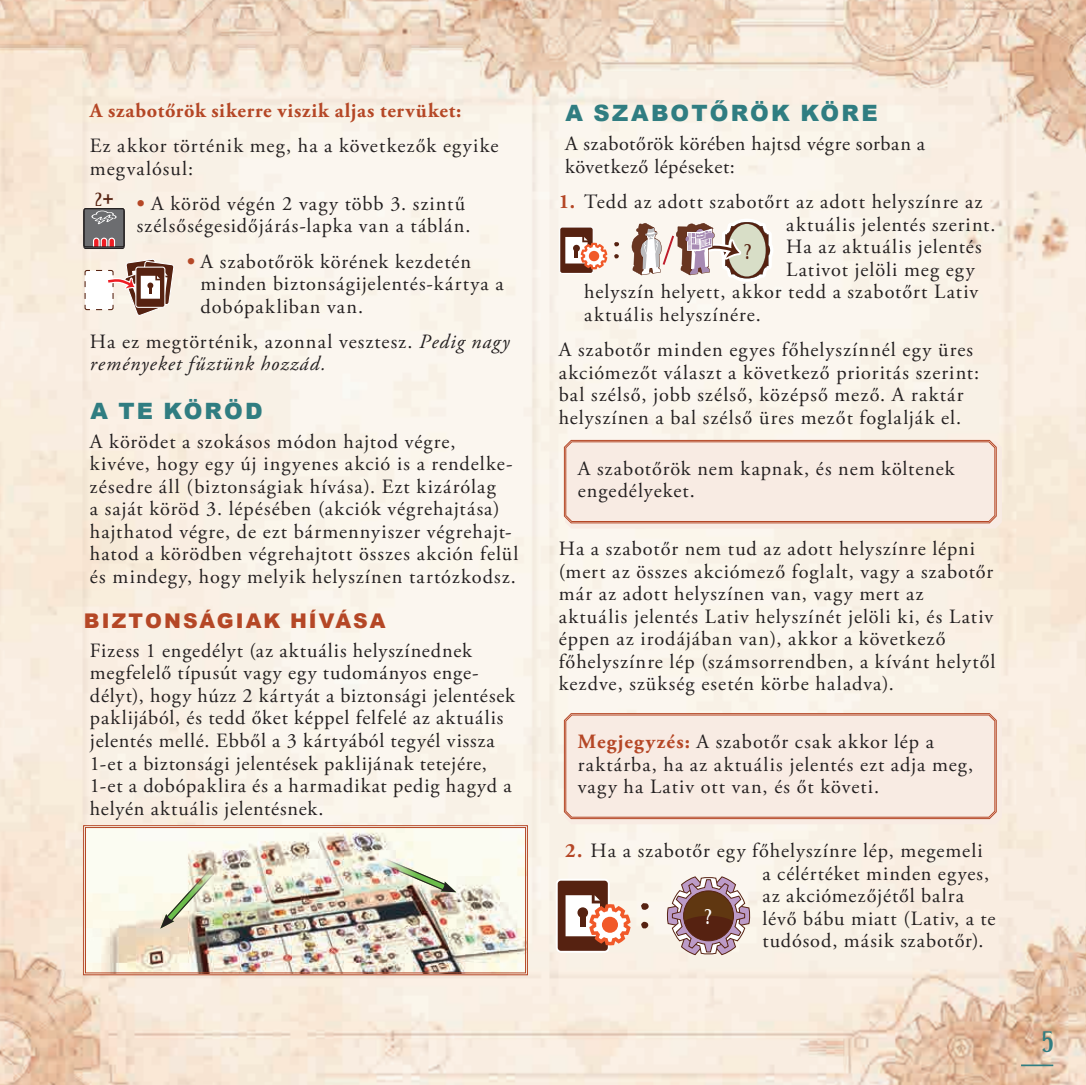
<style>
.page{position:relative;width:1086px;height:1085px;background:#fff}
.page>*{position:absolute;margin:0;border:0;box-sizing:border-box;transform-origin:0 0}
.t1{font:31.5px "LHF Fine Cut";color:#307d81}
.t2{font:900 22.5px "Arial";letter-spacing:.095em;color:#307d81}
.t3{font:22.5px "LHF Fine Cut";color:#562211}
.t4{font:22.5px "LHF Fine Cut";color:#fff}
.t5{font:20.25px/22.5px "Adobe Garamond Pro";letter-spacing:.05em;color:#231f20}
.t6{font:italic 20.25px/22.5px "Adobe Garamond Pro";letter-spacing:.055em;color:#231f20}
.t7{font:20.25px/22.5px "Adobe Garamond Pro";letter-spacing:.03em;color:#231f20}
.t8{font:700 20.25px "Adobe Garamond Pro";letter-spacing:.035em;color:#b54726}
.t9{font:900 20.25px "Arial";letter-spacing:.1em;color:#b54726}
.t10{font:20.25px "LHF Fine Cut";color:#562211}
.s1{font-weight:700;color:#b54726}
.s2{font-style:normal}
.s3{font-family:"LHF Cameo";font-weight:700}
</style>
<div class="page">
<img style="left:0;top:0;width:1085px;height:1084px">
<hr style="left:1020px;top:1064px;width:33px;height:1px;background:#307d81">
<svg style="left:564px;top:440px;width:437px;height:88px"></svg>
<svg style="left:565px;top:714px;width:436px;height:110px;fill:#f8ebe3"></svg>
<div style="left:564px;top:713px;width:432px;height:105px;background:#f8ebe3"></div>
<svg style="left:559px;top:226px;width:48px;height:48px"></svg>
<svg style="left:631px;top:219px;width:142px;height:63px"></svg>
<svg style="left:614px;top:242px;width:5px;height:16px"></svg>
<svg style="left:667px;top:876px;width:82px;height:79px"></svg>
<svg style="left:555px;top:878px;width:75px;height:74px"></svg>
<svg style="left:641px;top:902px;width:7px;height:26px"></svg>
<img style="left:83px;top:825px;width:444px;height:150px">
<div style="left:85px;top:827px;width:440px;height:145px;border:1px solid #b54726"></div>
<img style="left:363px;top:847px;width:93px;height:49px">
<img style="left:159px;top:851px;width:72px;height:78px">
<div style="left:84px;top:210px;width:40px;height:39px;border:1px solid #231f20;border-radius:2px"></div>
<div style="left:84px;top:209px;width:40px;height:38px;background:#6c6d70;border-radius:2px"></div>
<svg style="left:91px;top:211px;width:26px;height:13px"></svg>
<svg style="left:92px;top:237px;width:24px;height:11px"></svg>
<div style="left:84px;top:208px;width:40px;height:39px;border:1px solid #231f20;border-radius:2px"></div>
<svg style="left:84px;top:259px;width:90px;height:57px"></svg>
<p class="t8" style="left:90px;top:99px;width:373px">A szabotőrök sikerre viszik aljas tervüket:</p>
<p class="t5" style="left:90px;top:135px;width:410px">Ez akkor történik meg, ha a következők egyike megvalósul:</p>
<p class="t5" style="left:137px;top:193px;width:335px"><span class="s1">•</span> A köröd végén 2 vagy több 3. szintű szélsőségesidőjárás-lapka van a táblán.</p>
<p class="t5" style="left:201px;top:251px;width:304px;text-indent:-14px"><span class="s1">•</span> A szabotőrök körének kezdetén minden biztonságijelentés-kártya a dobópakliban van.</p>
<p class="t6" style="left:90px;top:331px;width:421px"><span class="s2">Ha ez megtörténik, azonnal vesztesz.</span> Pedig nagy reményeket fűztünk hozzád.</p>
<p class="t2" style="left:90px;top:394px;width:174px">A TE KÖRÖD</p>
<p class="t5" style="left:90px;top:431px;width:430px">A körödet a szokásos módon hajtod végre, kivéve, hogy egy új ingyenes akció is a rendelke&shy;zésedre áll (biztonságiak hívása). Ezt kizárólag<br>a saját köröd 3. lépésében (akciók végrehajtása) hajthatod végre, de ezt bármennyiszer végrehajt&shy;hatod a körödben végrehajtott összes akción felül és mindegy, hogy melyik helyszínen tartózkodsz.</p>
<p class="t9" style="left:84px;top:606px;width:303px">BIZTONSÁGIAK HÍVÁSA</p>
<p class="t5" style="left:90px;top:640px;width:426px">Fizess 1 engedélyt (az aktuális helyszínednek megfelelő típusút vagy egy tudományos enge&shy;délyt), hogy húzz 2 kártyát a biztonsági jelentések paklijából, és tedd őket képpel felfelé az aktuális jelentés mellé. Ebből a 3 kártyából tegyél vissza 1-et a biztonsági jelentések paklijának tetejére, 1-et a dobópaklira és a harmadikat pedig hagyd a helyén aktuális jelentésnek.</p>
<p class="t10" style="left:95px;top:188px;width:20px">2<span class="s3">+</span></p>
<p class="t2" style="left:565px;top:97px;width:313px">A SZABOTŐRÖK KÖRE</p>
<p class="t7" style="left:565px;top:133px;width:361px">A szabotőrök körében hajtsd végre sorban a következő lépéseket:</p>
<p class="t5" style="left:558px;top:191px;width:425px"><span class="s1">1.</span> Tedd az adott szabotőrt az adott helyszínre az</p>
<p class="t5" style="left:786px;top:214px;width:211px">aktuális jelentés szerint.</p>
<p class="t5" style="left:786px;top:236px;width:197px">Ha az aktuális jelentés</p>
<p class="t5" style="left:786px;top:259px;width:190px">Lativot jelöli meg egy</p>
<p class="t5" style="left:584px;top:281px;width:395px">helyszín helyett, akkor tedd a szabotőrt Lativ</p>
<p class="t5" style="left:584px;top:304px;width:178px">aktuális helyszínére.</p>
<p class="t5" style="left:558px;top:339px;width:422px">A szabotőr minden egyes főhelyszínnél egy üres akciómezőt választ a következő prioritás szerint: bal szélső, jobb szélső, középső mező. A raktár helyszínen a bal szélső üres mezőt foglalják el.</p>
<p class="t5" style="left:578px;top:458px;width:378px">A szabotőrök nem kapnak, és nem költenek engedélyeket.</p>
<p class="t5" style="left:558px;top:538px;width:438px">Ha a szabotőr nem tud az adott helyszínre lépni (mert az összes akciómező foglalt, vagy a szabotőr már az adott helyszínen van, vagy mert az aktuális jelentés Lativ helyszínét jelöli ki, és Lativ éppen az irodájában van), akkor a következő főhelyszínre lép (számsorrendben, a kívánt helytől kezdve, szükség esetén körbe haladva).</p>
<p class="t5" style="left:578px;top:731px;width:397px"><span class="s1">Megjegyzés:</span> A szabotőr csak akkor lép a raktárba, ha az aktuális jelentés ezt adja meg, vagy ha Lativ ott van, és őt követi.</p>
<p class="t3" style="left:743px;top:239px;width:9px">?</p>
<p class="t5" style="left:762px;top:840px;width:235px;text-indent:-197px"><span class="s1">2.</span> Ha a szabotőr egy főhelyszínre lép, megemeli a célértéket minden egyes, az akciómezőjétől balra lévő bábu miatt (Lativ, a te tudósod, másik szabotőr).</p>
<p class="t4" style="left:704px;top:903px;width:9px">?</p>
<h1 class="t1" style="left:1041px;top:1023px;width:13px">5</h1>
</div>
